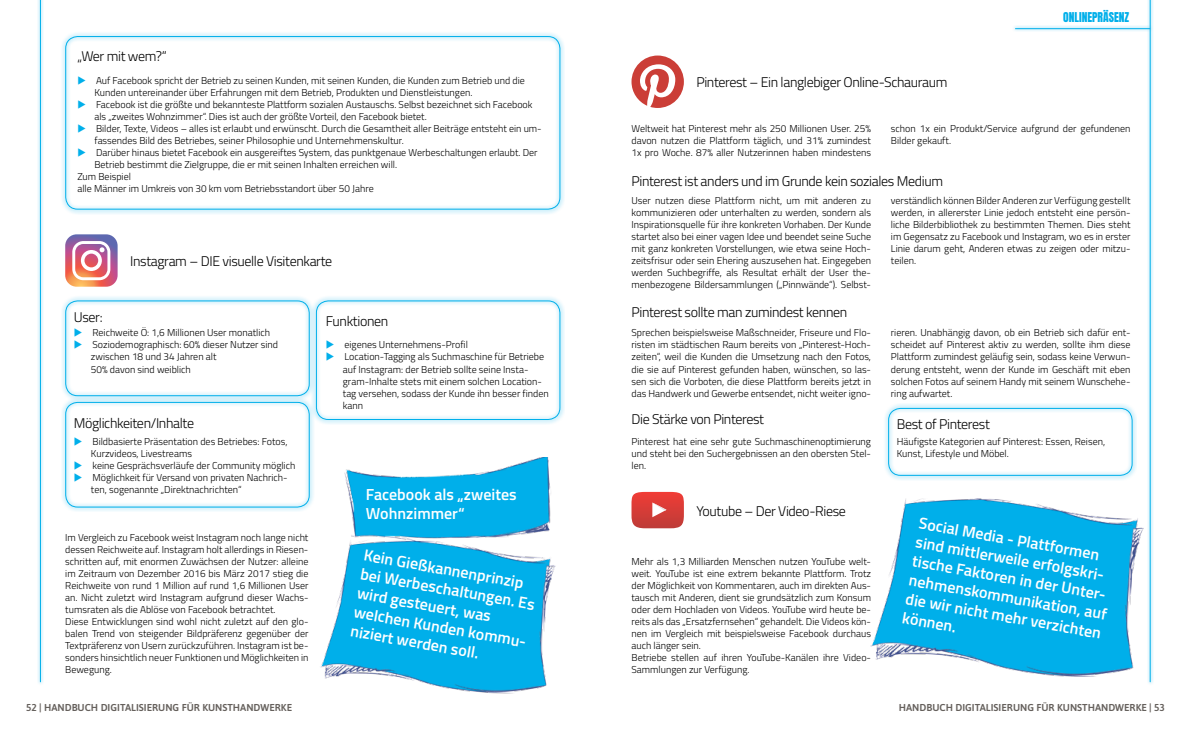
<style>
.page{position:relative;width:1191px;height:738px;background:#fff}
.page>*{position:absolute;margin:0;border:0;box-sizing:border-box;transform-origin:0 0}
.t1{font:600 16px/19.2px "Titillium Web";color:#fff}
.t2{font:300 14px "Titillium Web";letter-spacing:-.025em;color:#000}
.t3{font:11.5px "Anton";color:#00afea}
.t4{font:300 10px/12px "Titillium Web";color:#000}
.t5{font:600 10px "Asap";color:#65605c}
.s1{color:#00afea}
</style>
<div class="page">
<div style="left:37px;top:0;width:7px;height:685px;background:#00afea;opacity:.75"></div>
<hr style="left:40px;top:0;width:1px;height:681px;background:#00afea">
<div style="left:1146px;top:0;width:8px;height:685px;background:#00afea;opacity:.75"></div>
<hr style="left:1149px;top:0;width:1px;height:681px;background:#00afea">
<div style="left:1011px;top:25px;width:142px;height:7px;background:#00afea;opacity:.75"></div>
<hr style="left:1015px;top:28px;width:135px;height:1px;background:#00afea">
<svg style="left:62px;top:33px;width:502px;height:181px"></svg>
<div style="left:65px;top:36px;width:495px;height:173px;border:1px solid #00afea;border-radius:12px"></div>
<svg style="left:62px;top:297px;width:249px;height:100px"></svg>
<div style="left:65px;top:300px;width:245px;height:96px;border:1px solid #00afea;border-radius:12px"></div>
<svg style="left:62px;top:397px;width:252px;height:114px"></svg>
<div style="left:65px;top:401px;width:245px;height:106px;border:1px solid #00afea;border-radius:12px"></div>
<svg style="left:311px;top:297px;width:254px;height:127px"></svg>
<div style="left:316px;top:300px;width:244px;height:119px;border:1px solid #00afea;border-radius:12px"></div>
<svg style="left:65px;top:234px;width:53px;height:52px"></svg>
<img style="left:313px;top:457px;width:243px;height:237px">
<svg style="left:885px;top:404px;width:252px;height:76px"></svg>
<div style="left:888px;top:407px;width:244px;height:68px;border:1px solid #00afea;border-radius:12px"></div>
<svg style="left:631px;top:55px;width:53px;height:53px"></svg>
<svg style="left:631px;top:491px;width:53px;height:37px;background:#db5450"></svg>
<img style="left:870px;top:498px;width:279px;height:186px">
<h2 class="t2" style="left:77px;top:46px;width:91px">„Wer mit wem?“</h2>
<p class="t4" style="left:94px;top:74px;width:432px;text-indent:-17px"><span class="s1">◆</span> Auf Facebook spricht der Betrieb zu seinen Kunden, mit seinen Kunden, die Kunden zum Betrieb und die<br>Kunden untereinander über Erfahrungen mit dem Betrieb, Produkten und Dienstleistungen.</p>
<p class="t4" style="left:94px;top:98px;width:439px;text-indent:-17px"><span class="s1">◆</span> Facebook ist die größte und bekannteste Plattform sozialen Austauschs. Selbst bezeichnet sich Facebook als „zweites Wohnzimmer“. Dies ist auch der größte Vorteil, den Facebook bietet.</p>
<p class="t4" style="left:94px;top:122px;width:449px;text-indent:-17px"><span class="s1">◆</span> Bilder, Texte, Videos – alles ist erlaubt und erwünscht. Durch die Gesamtheit aller Beiträge entsteht ein um&shy;fassendes Bild des Betriebes, seiner Philosophie und Unternehmenskultur.</p>
<p class="t4" style="left:77px;top:146px;width:462px"><span class="s1">◆</span> Darüber hinaus bietet Facebook ein ausgereiftes System, das punktgenaue Werbeschaltungen erlaubt. Der</p>
<p class="t4" style="left:94px;top:158px;width:304px">Betrieb bestimmt die Zielgruppe, die er mit seinen Inhalten erreichen will.</p>
<p class="t4" style="left:77px;top:170px;width:55px">Zum Beispiel</p>
<p class="t4" style="left:77px;top:182px;width:298px">alle Männer im Umkreis von 30 km vom Betriebsstandort über 50 Jahre</p>
<h2 class="t2" style="left:130px;top:251px;width:204px">Instagram – DIE visuelle Visitenkarte</h2>
<h2 class="t2" style="left:74px;top:306px;width:30px">User:</h2>
<p class="t4" style="left:74px;top:326px;width:198px"><span class="s1">◆</span> Reichweite Ö: 1,6 Millionen User monatlich</p>
<p class="t4" style="left:91px;top:338px;width:189px;text-indent:-17px"><span class="s1">◆</span> Soziodemographisch: 60% dieser Nutzer sind zwischen 18 und 34 Jahren alt<br>50% davon sind weiblich</p>
<h2 class="t2" style="left:74px;top:412px;width:122px">Möglichkeiten/Inhalte</h2>
<p class="t4" style="left:91px;top:434px;width:198px;text-indent:-17px"><span class="s1">◆</span> Bildbasierte Präsentation des Betriebes: Fotos,<br>Kurzvideos, Livestreams</p>
<p class="t4" style="left:74px;top:458px;width:223px"><span class="s1">◆</span> keine Gesprächsverläufe der Community möglich</p>
<p class="t4" style="left:91px;top:470px;width:198px;text-indent:-17px"><span class="s1">◆</span> Möglichkeit für Versand von privaten Nachrich&shy;ten, sogenannte „Direktnachrichten“</p>
<p class="t4" style="left:65px;top:530px;width:245px">Im Vergleich zu Facebook weist Instagram noch lange nicht dessen Reichweite auf. Instagram holt allerdings in Riesen&shy;schritten auf, mit enormen Zuwächsen der Nutzer: alleine im Zeitraum von Dezember 2016 bis März 2017 stieg die Reichweite von rund 1 Million auf rund 1,6 Millionen User an. Nicht zuletzt wird Instagram aufgrund dieser Wachs&shy;tumsraten als die Ablöse von Facebook betrachtet.<br>Diese Entwicklungen sind wohl nicht zuletzt auf den glo&shy;balen Trend von steigender Bildpräferenz gegenüber der Textpräferenz von Usern zurückzuführen. Instagram ist be&shy;sonders hinsichtlich neuer Funktionen und Möglichkeiten in Bewegung.</p>
<h2 class="t2" style="left:326px;top:311px;width:64px">Funktionen</h2>
<p class="t4" style="left:326px;top:338px;width:144px"><span class="s1">◆</span> eigenes Unternehmens-Profil</p>
<p class="t4" style="left:343px;top:350px;width:207px;text-indent:-17px"><span class="s1">◆</span> Location-Tagging als Suchmaschine für Betriebe auf Instagram: der Betrieb sollte seine Insta&shy;gram-Inhalte stets mit einem solchen Location&shy;tag versehen, sodass der Kunde ihn besser finden kann</p>
<h1 class="t1" style="left:366px;top:483px;width:152px">Facebook als „zweites<br>Wohnzimmer“</h1>
<h1 class="t1" style="left:366px;top:544px;width:178px;rotate:10deg">Kein Gießkannenprinzip bei Werbeschaltungen. Es wird gesteuert, was welchen Kunden kommu&shy;niziert werden soll.</h1>
<h2 class="t2" style="left:696px;top:72px;width:253px">Pinterest – Ein langlebiger Online-Schauraum</h2>
<p class="t3" style="left:1063px;top:11px;width:68px">ONLINEPRÄSENZ</p>
<p class="t4" style="left:631px;top:122px;width:241px;text-align:justify">Weltweit hat Pinterest mehr als 250 Millionen User. 25% davon nutzen die Plattform täglich, und 31% zumindest 1x pro Woche. 87% aller Nutzerinnen haben mindestens</p>
<p class="t4" style="left:891px;top:122px;width:241px">schon 1x ein Produkt/Service aufgrund der gefundenen<br>Bilder gekauft.</p>
<h2 class="t2" style="left:631px;top:171px;width:313px">Pinterest ist anders und im Grunde kein soziales Medium</h2>
<p class="t4" style="left:631px;top:194px;width:241px;text-align:justify">User nutzen diese Plattform nicht, um mit anderen zu kommunizieren oder unterhalten zu werden, sondern als Inspirationsquelle für ihre konkreten Vorhaben. Der Kunde startet also bei einer vagen Idee und beendet seine Suche mit ganz konkreten Vorstellungen, wie etwa seine Hoch&shy;zeitsfrisur oder sein Ehering auszusehen hat. Eingegeben werden Suchbegriffe, als Resultat erhält der User the&shy;menbezogene Bildersammlungen („Pinnwände“). Selbst-</p>
<p class="t4" style="left:891px;top:194px;width:241px;text-align:justify">verständlich können Bilder Anderen zur Verfügung gestellt werden, in allererster Linie jedoch entsteht eine persön&shy;liche Bilderbibliothek zu bestimmten Themen. Dies steht im Gegensatz zu Facebook und Instagram, wo es in erster Linie darum geht, Anderen etwas zu zeigen oder mitzu&shy;teilen.</p>
<p class="t4" style="left:631px;top:326px;width:241px;text-align:justify">Sprechen beispielsweise Maßschneider, Friseure und Flo&shy;risten im städtischen Raum bereits von „Pinterest-Hoch&shy;zeiten“, weil die Kunden die Umsetzung nach den Fotos, die sie auf Pinterest gefunden haben, wünschen, so las&shy;sen sich die Vorboten, die diese Plattform bereits jetzt in das Handwerk und Gewerbe entsendet, nicht weiter igno-</p>
<p class="t4" style="left:891px;top:326px;width:241px;text-align:justify">rieren. Unabhängig davon, ob ein Betrieb sich dafür ent&shy;scheidet auf Pinterest aktiv zu werden, sollte ihm diese Plattform zumindest geläufig sein, sodass keine Verwun&shy;derung entsteht, wenn der Kunde im Geschäft mit eben solchen Fotos auf seinem Handy mit seinem Wunschehe&shy;ring aufwartet.</p>
<p class="t4" style="left:631px;top:434px;width:241px;text-align:justify">Pinterest hat eine sehr gute Suchmaschinenoptimierung und steht bei den Suchergebnissen an den obersten Stel&shy;len.</p>
<h2 class="t2" style="left:631px;top:302px;width:217px">Pinterest sollte man zumindest kennen</h2>
<h2 class="t2" style="left:631px;top:409px;width:134px">Die Stärke von Pinterest</h2>
<h2 class="t2" style="left:896px;top:413px;width:95px">Best of Pinterest</h2>
<p class="t4" style="left:896px;top:434px;width:210px">Häufigste Kategorien auf Pinterest: Essen, Reisen,<br>Kunst, Lifestyle und Möbel.</p>
<h2 class="t2" style="left:696px;top:500px;width:151px">Youtube – Der Video-Riese</h2>
<p class="t4" style="left:631px;top:554px;width:241px">Mehr als 1,3 Milliarden Menschen nutzen YouTube welt&shy;weit. YouTube ist eine extrem bekannte Plattform. Trotz der Möglichkeit von Kommentaren, auch im direkten Aus&shy;tausch mit Anderen, dient sie grundsätzlich zum Konsum oder dem Hochladen von Videos. YouTube wird heute be&shy;reits als das „Ersatzfernsehen“ gehandelt. Die Videos kön&shy;nen im Vergleich mit beispielsweise Facebook durchaus auch länger sein.<br>Betriebe stellen auf ihren YouTube-Kanälen ihre Video-Sammlungen zur Verfügung.</p>
<h1 class="t1" style="left:921px;top:512px;width:202px;rotate:10deg">Social Media - Plattformen sind mittlerweile erfolgskri&shy;tische Faktoren in der Unter&shy;nehmenskommunikation, auf die wir nicht mehr verzichten können.</h1>
<p class="t5" style="left:26px;top:700px;width:268px">52 | HANDBUCH DIGITALISIERUNG FÜR KUNSTHANDWERKE</p>
<p class="t5" style="left:898px;top:700px;width:268px">HANDBUCH DIGITALISIERUNG FÜR KUNSTHANDWERKE | 53</p>
</div>
